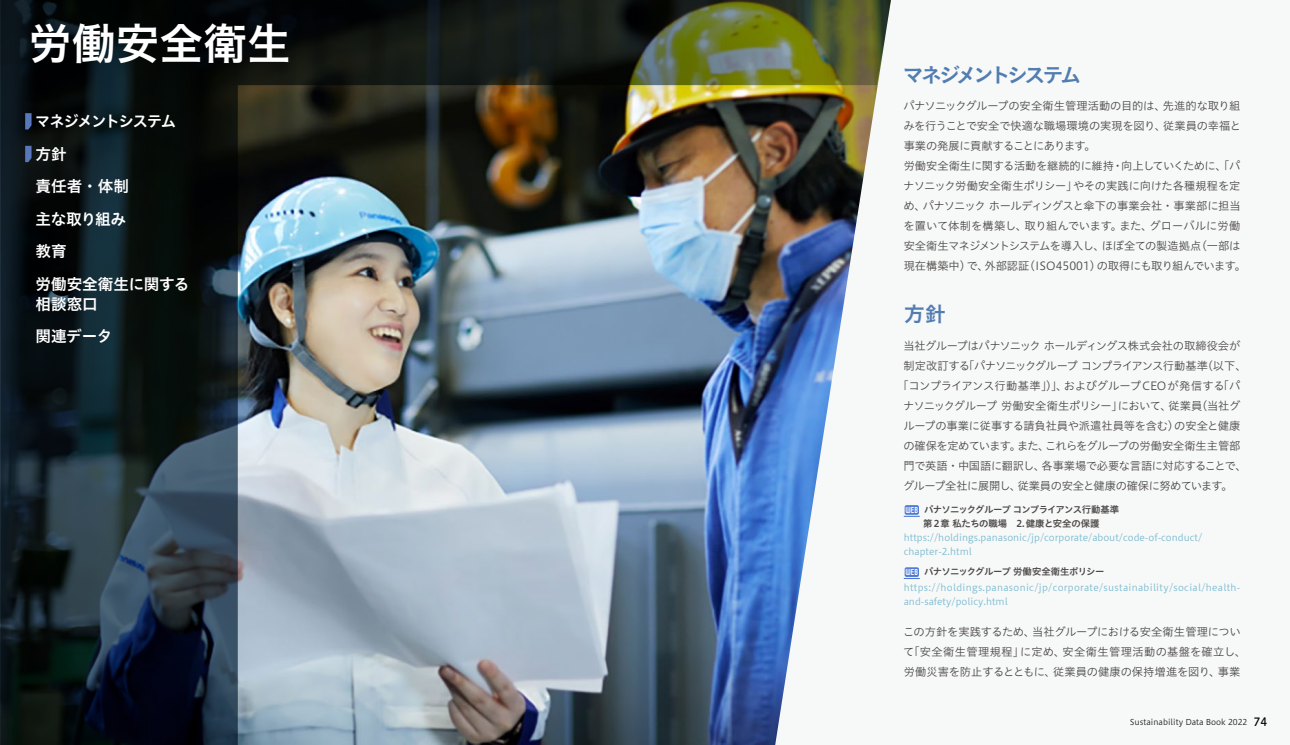
<style>
.page{position:relative;width:1290px;height:745px;background:#fff}
.page>*{position:absolute;margin:0;border:0;box-sizing:border-box;transform-origin:0 0}
.t1{font:43.75px "Hiragino UD Sans Std W6";color:#fff}
.t2{font:21.25px "Koburina Go Std N W6";letter-spacing:-.17em;color:#527db1}
.t3{font:15.62px/32.4px "Hiragino UD Sans Std W6";letter-spacing:-.02em;color:#fff}
.t4{font:11.25px/20px "Hiragino UD Sans Std W3";letter-spacing:-.02em;color:#4c4948}
.t5{font:11.25px/20px "Hiragino UD Sans Std W3";color:#4c4948}
.t6{font:11.25px "Hiragino UD Sans Std W3";letter-spacing:-.065em;color:#4c4948}
.t7{font:9.38px/13.8px "Hiragino UD Sans Std W3";letter-spacing:.03em;color:#79bad0}
.t8{font:9.38px/13.8px "Hiragino UD Sans Std W3";color:#79bad0}
.t9{font:9.38px/13.8px "Hiragino UD Sans Std W6";letter-spacing:-.055em;color:#4c4948;text-align:center}
.t10{font:8px "Hiragino UD Sans Std W3";color:#1f1e1d}
.s1{font-family:"Circle 20";font-size:7.5px;color:#fff}
.s2{font-family:"Hiragino UD Sans Std W5";font-size:11.25px;color:#000}
</style>
<div class="page">
<div style="left:237px;top:0;width:1053px;height:744px;background:#f7f8f8"></div>
<img style="left:0;top:0;width:891px;height:744px">
<svg style="left:25px;top:113px;width:7px;height:16px"></svg>
<svg style="left:25px;top:146px;width:7px;height:16px"></svg>
<div style="left:904px;top:505px;width:15px;height:9px;background:#4d79d2;border-radius:2px"></div>
<svg style="left:904px;top:515px;width:16px;height:1px"></svg>
<div style="left:904px;top:567px;width:15px;height:9px;background:#4d79d2;border-radius:2px"></div>
<svg style="left:904px;top:577px;width:15px;height:1px"></svg>
<h1 class="t1" style="left:28px;top:10px;width:264px">労働安全衛生</h1>
<h3 class="t3" style="left:35px;top:104px;width:156px">マネジメントシステム方針<br>責任者・体制<br>主な取り組み<br>教育<br>労働安全衛生に関する</h3>
<h3 class="t3" style="left:35px;top:286px;width:79px">相談窓口関連データ</h3>
<h2 class="t2" style="left:902px;top:58px;width:180px">マネジメントシステム</h2>
<p class="t4" style="left:903px;top:95px;width:344px">パナソニックグループの安全衛生管理活動の目的は、先進的な取り組みを行うことで安全で快適な職場環境の実現を図り、従業員の幸福と事業の発展に貢献することにあります。<br>労働安全衛生に関する活動を継続的に維持・向上していくために、「パナソニック労働安全衛生ポリシー」やその実践に向けた各種規程を定め、パナソニック ホールディングスと傘下の事業会社・事業部に担当を置いて体制を構築し、取り組んでいます。また、グローバルに労働安全衛生マネジメントシステムを導入し、ほぼ全ての製造拠点（一部は現在構築中）で、外部認証（ISO45001）の取得にも取り組んでいます。</p>
<h2 class="t2" style="left:904px;top:298px;width:44px">方針</h2>
<p class="t4" style="left:903px;top:335px;width:338px">当社グループはパナソニック ホールディングス株式会社の取締役会が</p>
<p class="t6" style="left:903px;top:357px;width:344px">制定改訂する「パナソニックグループ コンプライアンス行動基準（以下、</p>
<p class="t4" style="left:897px;top:375px;width:344px">「コンプライアンス行動基準」）」、およびグループCEOが発信する「パ</p>
<p class="t4" style="left:903px;top:395px;width:339px">ナソニックグループ 労働安全衛生ポリシー」において、従業員（当社グ</p>
<p class="t4" style="left:903px;top:415px;width:338px">ループの事業に従事する請負社員や派遣社員等を含む）の安全と健康</p>
<p class="t4" style="left:903px;top:435px;width:338px">の確保を定めています。また、これらをグループの労働安全衛生主管部</p>
<p class="t4" style="left:903px;top:455px;width:344px">門で英語・中国語に翻訳し、各事業場で必要な言語に対応することで、</p>
<p class="t4" style="left:903px;top:475px;width:331px">グループ全社に展開し、従業員の安全と健康の確保に努めています。</p>
<p class="t9" style="left:905px;top:502px;width:215px"><span class="s1">WEB</span> パナソニックグループ コンプライアンス行動基準第2章 私たちの職場　2.健康と安全の保護</p>
<p class="t8" style="left:904px;top:529px;width:300px">https://holdings.panasonic/jp/corporate/about/code-of-conduct/ chapter-2.html</p>
<p class="t9" style="left:905px;top:564px;width:200px"><span class="s1">WEB</span> パナソニックグループ 労働安全衛生ポリシー</p>
<p class="t7" style="left:904px;top:579px;width:338px">https://holdings.panasonic/jp/corporate/sustainability/social/health&shy;and-safety/policy.html</p>
<p class="t5" style="left:903px;top:620px;width:344px">この方針を実践するため、当社グループにおける安全衛生管理について「安全衛生管理規程」に定め、安全衛生管理活動の基盤を確立し、労働災害を防止するとともに、従業員の健康の保持増進を図り、事業</p>
<p class="t10" style="left:1130px;top:715px;width:139px">Sustainability Data Book 2022 <span class="s2">74</span></p>
</div>
